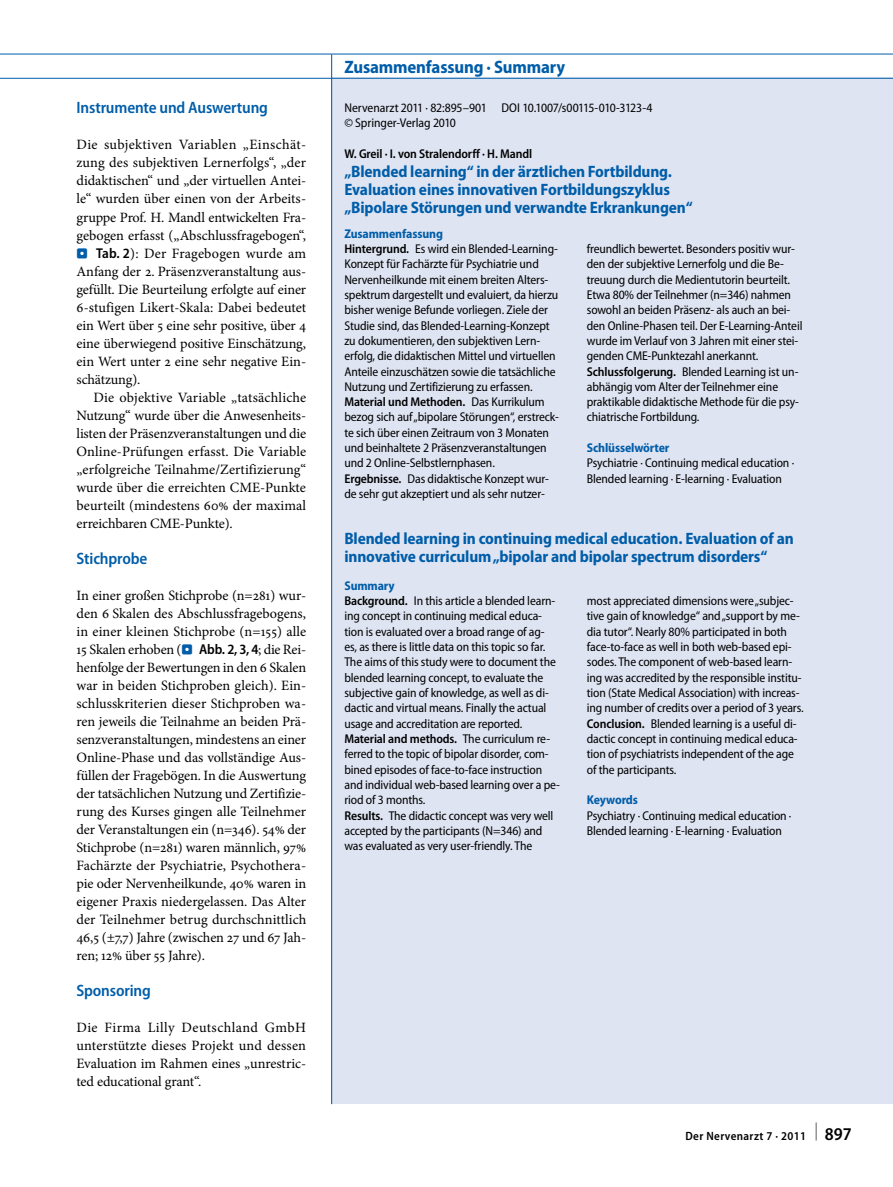
<style>
.page{position:relative;width:893px;height:1187px;background:#fff}
.page>*{position:absolute;margin:0;border:0;box-sizing:border-box;transform-origin:0 0}
.t1{font:700 semi-condensed 18px "Myriad Pro";letter-spacing:-.01em;color:#005da9}
.t2{font:700 semi-condensed 16.5px/18px "Myriad Pro";letter-spacing:-.01em;color:#005da9}
.t3{font:600 semi-condensed 16.5px "Myriad Pro";letter-spacing:-.01em;color:#005da9}
.t4{font:14.25px/18px "Minion Pro";letter-spacing:-.005em;color:#000;text-align:justify}
.t5{font:semi-condensed 12.75px/15.3px "Myriad Pro";letter-spacing:-.01em;color:#000}
.t6{font:600 semi-condensed 12.75px "Myriad Pro";letter-spacing:-.01em;color:#000}
.t7{font:700 semi-condensed 12.75px "Myriad Pro";letter-spacing:-.01em;color:#005da9}
.t8{font:600 semi-condensed 12px "Myriad Pro";letter-spacing:.03em;color:#000}
.s1{font-family:"S Buttons";font-size:13.5px;color:#005da9}
.s2{font-family:"Myriad Pro";font-weight:600;font-stretch:semi-condensed}
.s3{font-weight:700;color:#005da9}
.s4{font-weight:600}
.s5{font-size:18px}
</style>
<div class="page">
<div style="left:332px;top:78px;width:560px;height:1025px;background:#dee4f2"></div>
<hr style="left:331px;top:54px;width:1px;height:1049px;background:#005da9">
<hr style="left:0;top:54px;width:892px;height:1px;background:#005da9">
<hr style="left:0;top:78px;width:892px;height:1px;background:#005da9">
<p class="t3" style="left:77px;top:99px;width:193px">Instrumente und Auswertung</p>
<p class="t4" style="left:77px;top:136px;width:231px">Die subjektiven Variablen „Einschät&shy;zung des subjektiven Lernerfolgs“, „der didaktischen“ und „der virtuellen Antei&shy;le“ wurden über einen von der Arbeits&shy;gruppe Prof. H. Mandl entwickelten Fra&shy;gebogen erfasst („Abschlussfragebogen“, <span class="s1">.</span> <span class="s2">Tab. 2</span>): Der Fragebogen wurde am Anfang der 2. Präsenzveranstaltung aus&shy;gefüllt. Die Beurteilung erfolgte auf einer 6-stufigen Likert-Skala: Dabei bedeutet ein Wert über 5 eine sehr positive, über 4 eine überwiegend positive Einschätzung, ein Wert unter 2 eine sehr negative Ein&shy;schätzung).</p>
<p class="t4" style="left:77px;top:388px;width:231px;text-indent:17px">Die objektive Variable „tatsächliche Nutzung“ wurde über die Anwesenheits&shy;listen der Präsenzveranstaltungen und die Online-Prüfungen erfasst. Die Variable „erfolgreiche Teilnahme/Zertifizierung“ wurde über die erreichten CME-Punkte beurteilt (mindestens 60% der maximal erreichbaren CME-Punkte).</p>
<p class="t3" style="left:77px;top:549px;width:72px">Stichprobe</p>
<p class="t4" style="left:77px;top:586px;width:231px">In einer großen Stichprobe (n=281) wur&shy;den 6 Skalen des Abschlussfragebogens, in einer kleinen Stichprobe (n=155) alle 15 Skalen erhoben (<span class="s1">.</span> <span class="s2">Abb. 2, 3, 4</span>; die Rei&shy;henfolge der Bewertungen in den 6 Skalen war in beiden Stichproben gleich). Ein&shy;schlusskriterien dieser Stichproben wa&shy;ren jeweils die Teilnahme an beiden Prä&shy;senzveranstaltungen, mindestens an einer Online-Phase und das vollständige Aus&shy;füllen der Fragebögen. In die Auswertung der tatsächlichen Nutzung und Zertifizie&shy;rung des Kurses gingen alle Teilnehmer der Veranstaltungen ein (n=346). 54% der Stichprobe (n=281) waren männlich, 97% Fachärzte der Psychiatrie, Psychothera&shy;pie oder Nervenheilkunde, 40% waren in eigener Praxis niedergelassen. Das Alter der Teilnehmer betrug durchschnittlich 46,5 (±7,7) Jahre (zwischen 27 und 67 Jah&shy;ren; 12% über 55 Jahre).</p>
<p class="t3" style="left:77px;top:981px;width:76px">Sponsoring</p>
<p class="t4" style="left:77px;top:1018px;width:231px">Die Firma Lilly Deutschland GmbH unterstützte dieses Projekt und dessen Evaluation im Rahmen eines „unrestric&shy;ted educational grant“.</p>
<h1 class="t1" style="left:344px;top:57px;width:222px">Zusammenfassung · Summary</h1>
<p class="t5" style="left:344px;top:100px;width:310px">Nervenarzt 2011 · 82:895–901 DOI 10.1007/s00115-010-3123-4 © Springer-Verlag 2010</p>
<p class="t6" style="left:344px;top:147px;width:189px">W. Greil · I. von Stralendorff · H. Mandl</p>
<p class="t2" style="left:344px;top:162px;width:350px">„Blended learning“ in der ärztlichen Fortbildung.<br>Evaluation eines innovativen Fortbildungszyklus „Bipolare Störungen und verwandte Erkrankungen“</p>
<p class="t5" style="left:344px;top:226px;width:216px"><span class="s3">Zusammenfassung<br></span><span class="s4">Hintergrund.</span> Es wird ein Blended-Learning-Konzept für Fachärzte für Psychiatrie und Nervenheilkunde mit einem breiten Alters&shy;spektrum dargestellt und evaluiert, da hierzu bisher wenige Befunde vorliegen. Ziele der Studie sind, das Blended-Learning-Konzept zu dokumentieren, den subjektiven Lern&shy;erfolg, die didaktischen Mittel und virtuellen Anteile einzuschätzen sowie die tatsächliche Nutzung und Zertifizierung zu erfassen.<br><span class="s4">Material und Methoden.</span> Das Kurrikulum bezog sich auf„bipolare Störungen“, erstreck&shy;te sich über einen Zeitraum von 3 Monaten und beinhaltete 2 Präsenzveranstaltungen und 2 Online-Selbstlernphasen.<br><span class="s4">Ergebnisse.</span> Das didaktische Konzept wur&shy;de sehr gut akzeptiert und als sehr nutzer-</p>
<p class="t5" style="left:587px;top:241px;width:217px">freundlich bewertet. Besonders positiv wur&shy;den der subjektive Lernerfolg und die Be&shy;treuung durch die Medientutorin beurteilt.<br>Etwa 80% der Teilnehmer (n=346) nahmen sowohl an beiden Präsenz- als auch an bei&shy;den Online-Phasen teil. Der E-Learning-Anteil wurde imVerlauf von 3 Jahren mit einer stei&shy;genden CME-Punktezahl anerkannt.<br><span class="s4">Schlussfolgerung.</span> Blended Learning ist un&shy;abhängig vom Alter der Teilnehmer eine praktikable didaktische Methode für die psy&shy;chiatrische Fortbildung.</p>
<p class="t7" style="left:587px;top:440px;width:84px">Schlüsselwörter</p>
<p class="t5" style="left:587px;top:455px;width:209px">Psychiatrie · Continuing medical education ·<br>Blended learning · E-learning · Evaluation</p>
<p class="t2" style="left:344px;top:529px;width:451px">Blended learning in continuing medical education. Evaluation of an innovative curriculum „bipolar and bipolar spectrum disorders“</p>
<p class="t5" style="left:344px;top:578px;width:217px"><span class="s3">Summary<br></span><span class="s4">Background.</span> In this article a blended learn&shy;ing concept in continuing medical educa&shy;tion is evaluated over a broad range of ag&shy;es, as there is little data on this topic so far.<br>The aims of this study were to document the blended learning concept, to evaluate the subjective gain of knowledge, as well as di&shy;dactic and virtual means. Finally the actual usage and accreditation are reported.<br><span class="s4">Material and methods.</span> The curriculum re&shy;ferred to the topic of bipolar disorder, com&shy;bined episodes of face-to-face instruction and individual web-based learning over a pe&shy;riod of 3 months.<br><span class="s4">Results.</span> The didactic concept was very well accepted by the participants (N=346) and was evaluated as very user-friendly. The</p>
<p class="t5" style="left:587px;top:593px;width:218px">most appreciated dimensions were„subjec&shy;tive gain of knowledge“ and„support by me&shy;dia tutor“. Nearly 80% participated in both face-to-face as well in both web-based epi&shy;sodes. The component of web-based learn&shy;ing was accredited by the responsible institu&shy;tion (State Medical Association) with increas&shy;ing number of credits over a period of 3 years.<br><span class="s4">Conclusion.</span> Blended learning is a useful di&shy;dactic concept in continuing medical educa&shy;tion of psychiatrists independent of the age of the participants.</p>
<p class="t7" style="left:587px;top:792px;width:53px">Keywords</p>
<p class="t5" style="left:587px;top:807px;width:206px">Psychiatry · Continuing medical education ·<br>Blended learning · E-learning · Evaluation</p>
<p class="t8" style="left:685px;top:1129px;width:168px">Der Nervenarzt 7 · 2011 <sup>|</sup> <span class="s5">897</span></p>
</div>
